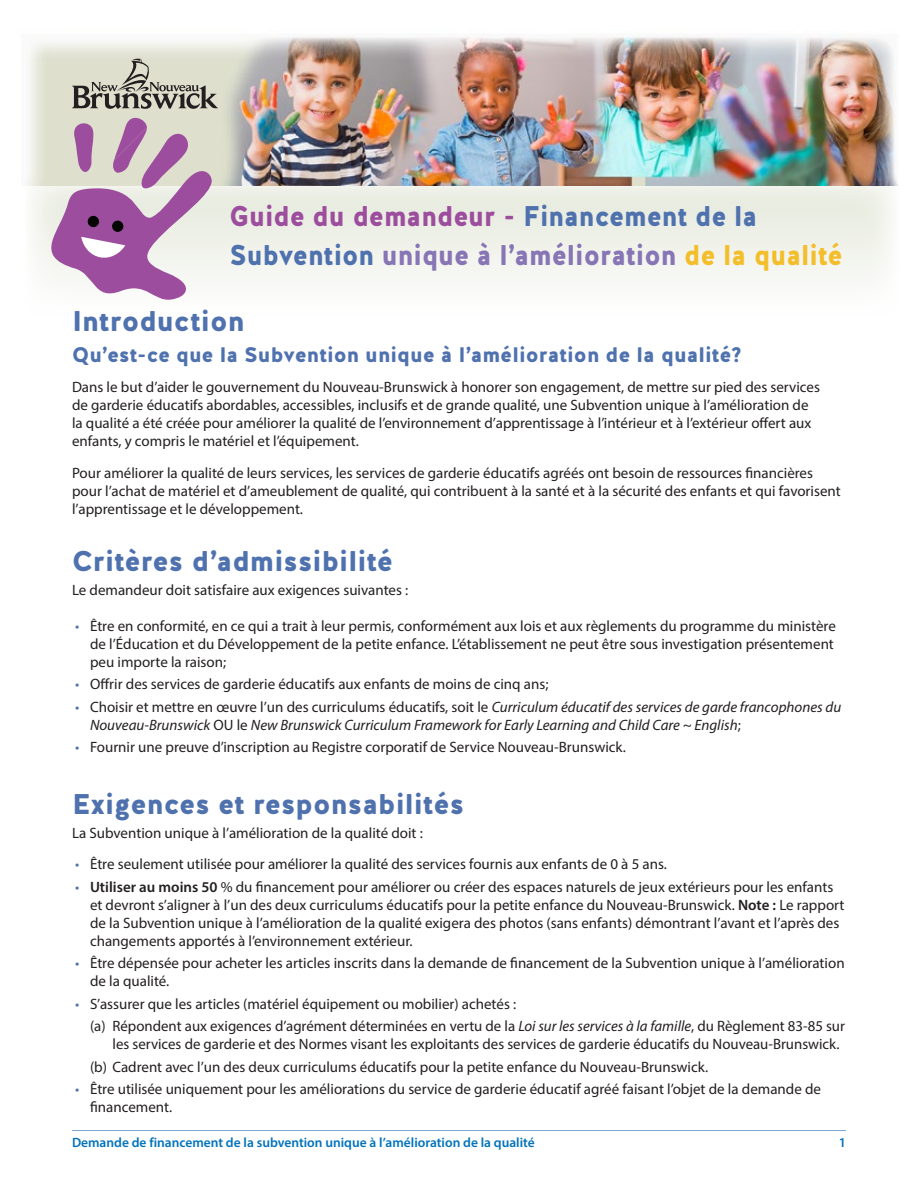
<style>
.page{position:relative;width:918px;height:1188px;background:#fff}
.page>*{position:absolute;margin:0;border:0;box-sizing:border-box;transform-origin:0 0}
.Heading_1{font:900 28.5px/39px "Halis R";letter-spacing:.005em;color:#4f72af;scale:.93 1}
.Heading_1-2{font:900 28.5px "Halis R";letter-spacing:.005em;color:#4f72af}
.Heading_2{font:900 21px "Halis R";letter-spacing:.005em;color:#4f72af}
.text{font:15px/18px "Myriad Pro";color:#231f20}
.t1{font:italic 15px/18px "Myriad Pro";color:#231f20}
.t2{font:600 13.5px "Myriad Pro";color:#0072bc}
.s1{color:#9d4d9d}
.s2{color:#8875b5}
.s3{color:#f3be2c}
.s4{color:#4f72af}
.s5{font-style:normal;color:#4f72af}
.s6{font-style:normal}
.s7{font-weight:600}
.s8{font-style:italic}
</style>
<div class="page">
<svg style="left:26px;top:185px;width:872px;height:97px;fill:#eff1e9"></svg>
<img style="left:27px;top:34px;width:871px;height:151px">
<svg style="left:31px;top:58px;width:187px;height:242px;background:#cbb5c3"></svg>
<hr style="left:72px;top:1130px;width:774px;height:1px;background:#7ca7d8">
<p class="Heading_1" style="left:230px;top:197px;width:661px"><span class="s1">Guide du demandeur -</span> Financement de la<br>Subvention <span class="s2">unique à l’amélioration</span> <span class="s3">de la qualité</span></p>
<h1 class="Heading_1-2" style="left:72px;top:303px;width:174px">Introduction</h1>
<h2 class="Heading_2" style="left:72px;top:342px;width:672px">Qu’est-ce que la Subvention unique à l’amélioration de la qualité?</h2>
<p class="text" style="left:72px;top:378px;width:750px">Dans le but d’aider le gouvernement du Nouveau-Brunswick à honorer son engagement, de mettre sur pied des services de garderie éducatifs abordables, accessibles, inclusifs et de grande qualité, une Subvention unique à l’amélioration de la qualité a été créée pour améliorer la qualité de l’environnement d’apprentissage à l’intérieur et à l’extérieur offert aux enfants, y compris le matériel et l’équipement.</p>
<p class="text" style="left:72px;top:464px;width:770px">Pour améliorer la qualité de leurs services, les services de garderie éducatifs agréés ont besoin de ressources financières pour l’achat de matériel et d’ameublement de qualité, qui contribuent à la santé et à la sécurité des enfants et qui favorisent l’apprentissage et le développement.</p>
<h1 class="Heading_1-2" style="left:72px;top:543px;width:322px">Critères d’admissibilité</h1>
<p class="text" style="left:72px;top:581px;width:338px">Le demandeur doit satisfaire aux exigences suivantes :</p>
<p class="text" style="left:90px;top:617px;width:747px;text-indent:-15px"><span class="s4">•</span> Être en conformité, en ce qui a trait à leur permis, conformément aux lois et aux règlements du programme du ministère de l’Éducation et du Développement de la petite enfance. L’établissement ne peut être sous investigation présentement peu importe la raison;</p>
<p class="text" style="left:75px;top:675px;width:475px"><span class="s4">•</span> Offrir des services de garderie éducatifs aux enfants de moins de cinq ans;</p>
<p class="t1" style="left:90px;top:698px;width:753px;text-indent:-15px"><span class="s5">•</span> <span class="s6">Choisir et mettre en œuvre l’un des curriculums éducatifs, soit le</span> Curriculum éducatif des services de garde francophones du<br>Nouveau-Brunswick <span class="s6">OU le</span> New Brunswick Curriculum Framework for Early Learning and Child Care ~ English<span class="s6">;</span></p>
<p class="text" style="left:75px;top:738px;width:552px"><span class="s4">•</span> Fournir une preuve d’inscription au Registre corporatif de Service Nouveau-Brunswick.</p>
<h1 class="Heading_1-2" style="left:72px;top:786px;width:394px">Exigences et responsabilités</h1>
<p class="text" style="left:72px;top:824px;width:352px">La Subvention unique à l’amélioration de la qualité doit :</p>
<p class="text" style="left:75px;top:855px;width:594px"><span class="s4">•</span> Être seulement utilisée pour améliorer la qualité des services fournis aux enfants de 0 à 5 ans.</p>
<p class="text" style="left:90px;top:878px;width:756px;text-indent:-15px"><span class="s4">•</span> <span class="s7">Utiliser au moins 50</span> % du financement pour améliorer ou créer des espaces naturels de jeux extérieurs pour les enfants et devront s’aligner à l’un des deux curriculums éducatifs pour la petite enfance du Nouveau-Brunswick. <span class="s7">Note :</span> Le rapport de la Subvention unique à l’amélioration de la qualité exigera des photos (sans enfants) démontrant l’avant et l’après des changements apportés à l’environnement extérieur.</p>
<p class="text" style="left:90px;top:954px;width:756px;text-indent:-15px"><span class="s4">•</span> Être dépensée pour acheter les articles inscrits dans la demande de financement de la Subvention unique à l’amélioration de la qualité.</p>
<p class="text" style="left:75px;top:995px;width:443px"><span class="s4">•</span> S’assurer que les articles (matériel équipement ou mobilier) achetés :</p>
<p class="text" style="left:112px;top:1017px;width:734px;text-indent:-22px">(a) Répondent aux exigences d’agrément déterminées en vertu de la <span class="s8">Loi sur les services à la famille</span>, du Règlement 83-85 sur les services de garderie et des Normes visant les exploitants des services de garderie éducatifs du Nouveau-Brunswick.</p>
<p class="text" style="left:90px;top:1058px;width:620px">(b) Cadrent avec l’un des deux curriculums éducatifs pour la petite enfance du Nouveau-Brunswick.</p>
<p class="text" style="left:90px;top:1080px;width:733px;text-indent:-15px"><span class="s4">•</span> Être utilisée uniquement pour les améliorations du service de garderie éducatif agréé faisant l’objet de la demande de financement.</p>
<p class="t2" style="left:72px;top:1134px;width:464px">Demande de financement de la subvention unique à l’amélioration de la qualité</p>
<p class="t2" style="left:839px;top:1134px;width:9px">1</p>
</div>
